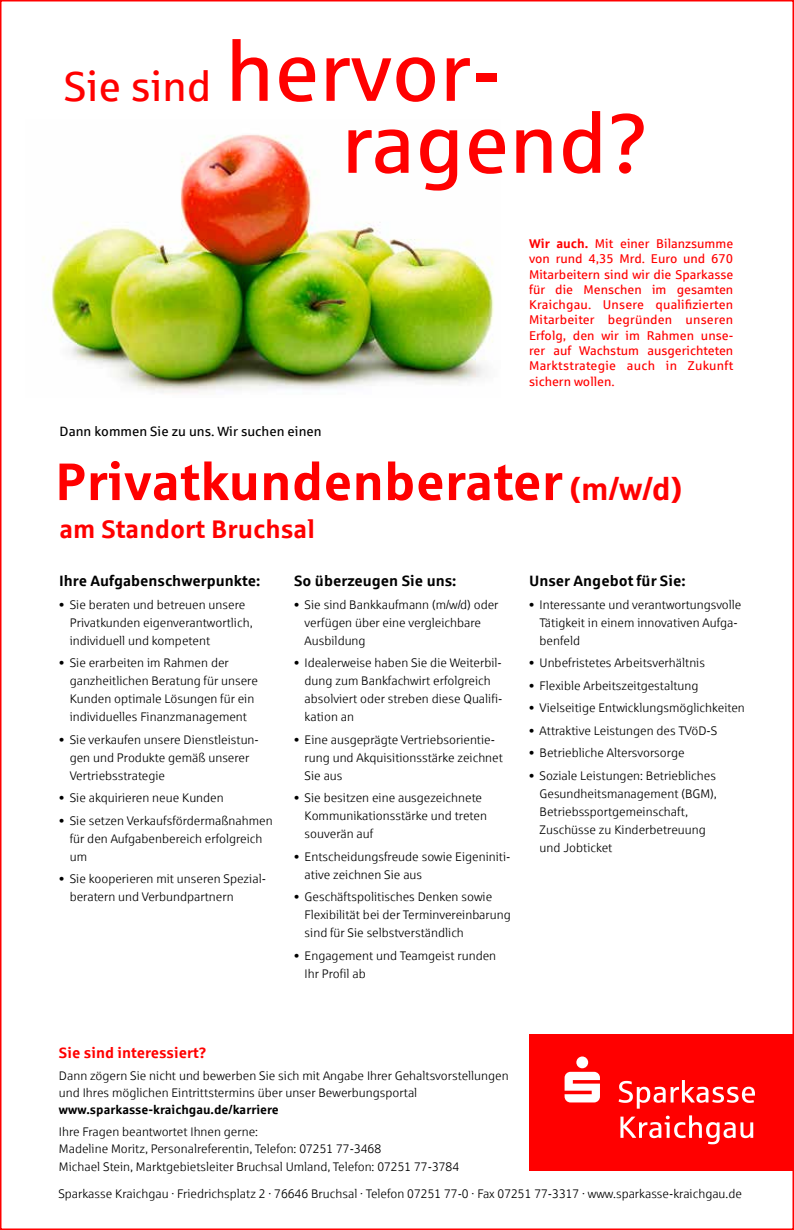
<style>
.page{position:relative;width:794px;height:1230px;background:#fff}
.page>*{position:absolute;margin:0;border:0;box-sizing:border-box;transform-origin:0 0}
.t1{font:84px/72px "Sparkasse Rg";color:#f00}
.t2{font:700 52.5px "Sparkasse Rg";color:#f00}
.t3{font:42px "Sparkasse Rg";color:#f00}
.t4{font:700 25.5px "Sparkasse Rg";color:#f00}
.t5{font:700 15px "Sparkasse Rg";color:#000}
.t6{font:700 15px "Sparkasse Rg";color:#f00}
.t7{font:13.5px "Sparkasse Rg";color:#000}
.t8{font:12.75px/15.3px "Sparkasse Rg";letter-spacing:.01em;color:#f00;text-align:justify}
.t9{font:12.45px/18px "Sparkasse Lt";color:#000}
.t10{font:700 12.45px "Sparkasse Rg";color:#000}
.s1{font-weight:700}
.s2{font-size:31.5px}
</style>
<div class="page">
<img style="left:42px;top:134px;width:452px;height:259px">
<div style="left:529px;top:1034px;width:265px;height:137px;background:#f00"></div>
<svg style="left:564px;top:1057px;width:36px;height:45px"></svg>
<svg style="left:620px;top:1115px;width:133px;height:29px"></svg>
<svg style="left:618px;top:1080px;width:137px;height:29px"></svg>
<h3 class="t3" style="left:64px;top:61px;width:149px">Sie sind</h3>
<h1 class="t1" style="left:341px;top:33px;width:309px;text-indent:-116px">hervor&shy;ragend?</h1>
<p class="t8" style="left:529px;top:236px;width:206px"><span class="s1">Wir auch.</span> Mit einer Bilanzsumme von rund 4,35 Mrd. Euro und 670<br>Mitarbeitern sind wir die Sparkasse für die Menschen im gesamten Kraichgau. Unsere qualifizierten Mitarbeiter begründen unseren Erfolg, den wir im Rahmen unse&shy;rer auf Wachstum ausgerichteten Marktstrategie auch in Zukunft sichern wollen.</p>
<p class="t7" style="left:60px;top:423px;width:263px">Dann kommen Sie zu uns. Wir suchen einen</p>
<h2 class="t2" style="left:55px;top:448px;width:628px">Privatkundenberater <span class="s2">(m/w/d)</span></h2>
<h3 class="t4" style="left:59px;top:512px;width:257px">am Standort Bruchsal</h3>
<p class="t5" style="left:59px;top:571px;width:202px">Ihre Aufgabenschwerpunkte:</p>
<p class="t9" style="left:70px;top:595px;width:184px;text-indent:-10px">• Sie beraten und betreuen unsere<br>Privatkunden eigenverantwortlich, individuell und kompetent</p>
<p class="t9" style="left:70px;top:654px;width:190px;text-indent:-10px">• Sie erarbeiten im Rahmen der ganzheitlichen Beratung für unsere Kunden optimale Lösungen für ein individuelles Finanzmanagement</p>
<p class="t9" style="left:70px;top:730px;width:191px;text-indent:-10px">• Sie verkaufen unsere Dienstleistun&shy;gen und Produkte gemäß unserer<br>Vertriebsstrategie</p>
<p class="t9" style="left:59px;top:789px;width:166px">• Sie akquirieren neue Kunden</p>
<p class="t9" style="left:70px;top:811px;width:204px;text-indent:-10px">• Sie setzen Verkaufsfördermaßnahmen für den Aufgabenbereich erfolgreich um</p>
<p class="t9" style="left:70px;top:870px;width:198px;text-indent:-10px">• Sie kooperieren mit unseren Spezial&shy;beratern und Verbundpartnern</p>
<p class="t5" style="left:294px;top:571px;width:164px">So überzeugen Sie uns:</p>
<p class="t9" style="left:304px;top:595px;width:195px;text-indent:-10px">• Sie sind Bankkaufmann (m/w/d) oder verfügen über eine vergleichbare<br>Ausbildung</p>
<p class="t9" style="left:304px;top:654px;width:199px;text-indent:-10px">• Idealerweise haben Sie die Weiterbil&shy;dung zum Bankfachwirt erfolgreich absolviert oder streben diese Qualifi&shy;kation an</p>
<p class="t9" style="left:304px;top:730px;width:200px;text-indent:-10px">• Eine ausgeprägte Vertriebsorientie&shy;rung und Akquisitionsstärke zeichnet<br>Sie aus</p>
<p class="t9" style="left:304px;top:789px;width:184px;text-indent:-10px">• Sie besitzen eine ausgezeichnete<br>Kommunikationsstärke und treten souverän auf</p>
<p class="t9" style="left:304px;top:847px;width:207px;text-indent:-10px">• Entscheidungsfreude sowie Eigeniniti&shy;ative zeichnen Sie aus</p>
<p class="t9" style="left:304px;top:888px;width:208px;text-indent:-10px">• Geschäftspolitisches Denken sowie<br>Flexibilität bei der Terminvereinbarung sind für Sie selbstverständlich</p>
<p class="t9" style="left:304px;top:946px;width:193px;text-indent:-10px">• Engagement und Teamgeist runden<br>Ihr Profil ab</p>
<p class="t5" style="left:529px;top:571px;width:158px">Unser Angebot für Sie:</p>
<p class="t9" style="left:539px;top:595px;width:203px;text-indent:-10px">• Interessante und verantwortungsvolle<br>Tätigkeit in einem innovativen Aufga&shy;benfeld</p>
<p class="t9" style="left:529px;top:654px;width:177px">• Unbefristetes Arbeitsverhältnis</p>
<p class="t9" style="left:529px;top:676px;width:171px">• Flexible Arbeitszeitgestaltung</p>
<p class="t9" style="left:529px;top:699px;width:217px">• Vielseitige Entwicklungsmöglichkeiten</p>
<p class="t9" style="left:529px;top:721px;width:190px">• Attraktive Leistungen des TVöD-S</p>
<p class="t9" style="left:529px;top:744px;width:157px">• Betriebliche Altersvorsorge</p>
<p class="t9" style="left:539px;top:766px;width:179px;text-indent:-10px">• Soziale Leistungen: Betriebliches<br>Gesundheitsmanagement (BGM),<br>Betriebssportgemeinschaft,<br>Zuschüsse zu Kinderbetreuung und Jobticket</p>
<p class="t6" style="left:59px;top:1043px;width:149px">Sie sind interessiert?</p>
<p class="t9" style="left:59px;top:1067px;width:451px;line-height:17.2px">Dann zögern Sie nicht und bewerben Sie sich mit Angabe Ihrer Gehaltsvorstellungen und Ihres möglichen Eintrittstermins über unser Bewerbungsportal</p>
<p class="t10" style="left:59px;top:1102px;width:221px">www.sparkasse-kraichgau.de/karriere</p>
<p class="t9" style="left:59px;top:1123px;width:401px;line-height:17.2px">Ihre Fragen beantwortet Ihnen gerne:<br>Madeline Moritz, Personalreferentin, Telefon: 07251 77-3468<br>Michael Stein, Marktgebietsleiter Bruchsal Umland, Telefon: 07251 77-3784</p>
<p class="t9" style="left:58px;top:1185px;width:685px">Sparkasse Kraichgau · Friedrichsplatz 2 · 76646 Bruchsal · Telefon 07251 77-0 · Fax 07251 77-3317 · www.sparkasse-kraichgau.de</p>
</div>
